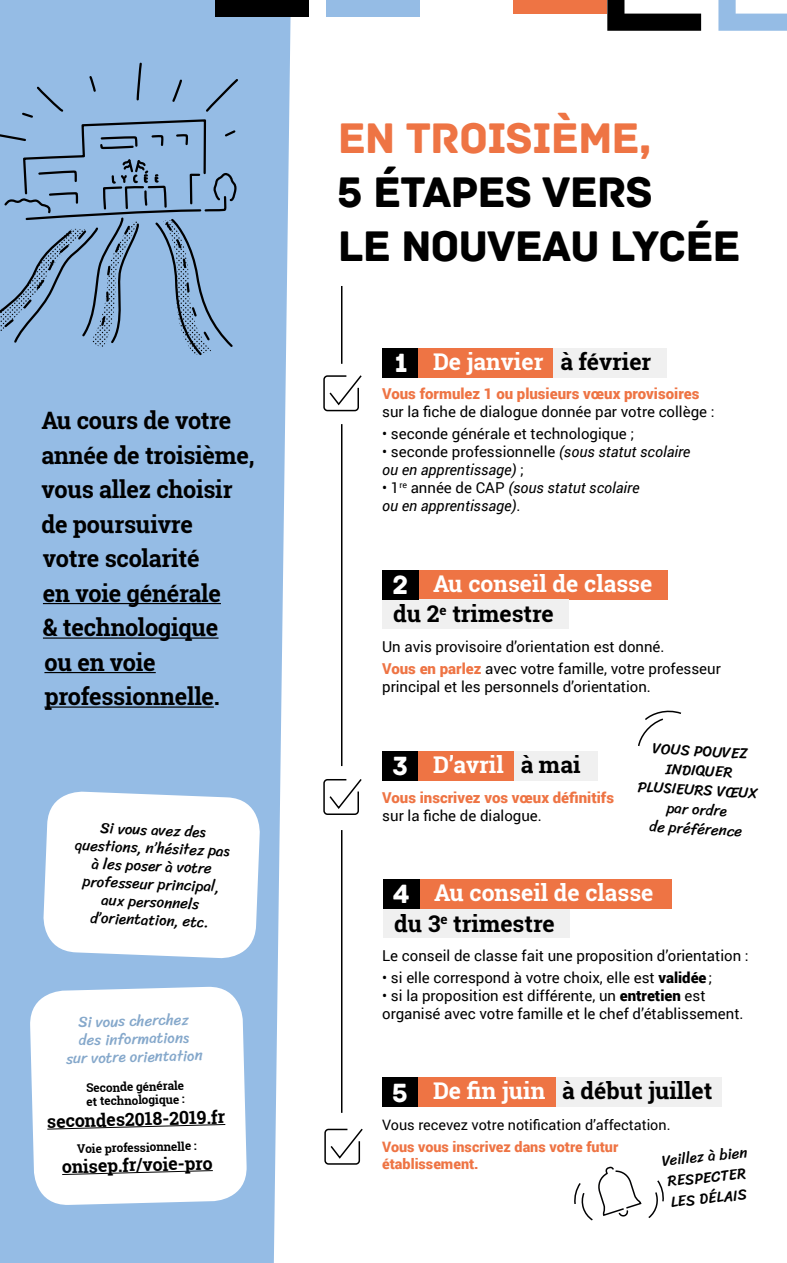
<style>
.page{position:relative;width:787px;height:1263px;background:#fff}
.page>*{position:absolute;margin:0;border:0;box-sizing:border-box;transform-origin:0 0}
.t1{font:45px/54px "Archive";letter-spacing:-.025em;color:#000}
.t2{font:45px "Archive";letter-spacing:-.025em;color:#ee7444}
.t3{font:700 24px/34.5px "Roboto Slab";letter-spacing:-.01em;color:#000}
.t4{font:700 23.1px/30.6px "Roboto Slab";color:#fff}
.t5{font:700 23.1px "Roboto Slab";color:#000}
.t6{font:700 18px "Roboto Slab";color:#000}
.t7{font:15px/22.2px "Roboto";color:#000}
.t8{font:15px/18px "Sriracha";color:#000;text-align:center}
.t9{font:italic 15px/18px "Roboto";color:#000}
.t10{font:900 15px "Roboto";color:#ee7444}
.t11{font:15px/18px "Sriracha";color:#85a8cb;text-align:center}
.t12{font:900 14.4px/17.2px "Roboto";color:#ee7444}
.t13{font:14.4px "Roboto";color:#000}
.t14{font:700 12px/13.5px "Roboto Slab";color:#000}
.s1{font-family:"Archive";font-weight:400;font-size:27.75px}
.s2{color:#000}
.s3{font-style:normal}
.s4{font-weight:900;color:#ee7444}
.s5{font-weight:900}
.s6{font-family:"Archive";font-weight:400;font-size:27.75px;color:#fff}
.s7{color:#fff}
</style>
<div class="page">
<div style="left:0;top:0;width:291px;height:1263px;background:#95bce5"></div>
<hr style="left:43px;top:603px;width:178px;height:1px;background:#000">
<hr style="left:43px;top:637px;width:175px;height:2px;background:#000">
<hr style="left:44px;top:672px;width:112px;height:1px;background:#000">
<hr style="left:44px;top:706px;width:170px;height:2px;background:#000">
<svg style="left:42px;top:790px;width:219px;height:169px"></svg>
<svg style="left:0;top:61px;width:240px;height:296px;background:#88acd2"></svg>
<div style="left:382px;top:349px;width:36px;height:29px;background:#000"></div>
<div style="left:552px;top:348px;width:114px;height:30px;background:#f0f0f0"></div>
<div style="left:418px;top:348px;width:134px;height:30px;background:#ee7444"></div>
<svg style="left:323px;top:779px;width:39px;height:36px"></svg>
<svg style="left:323px;top:375px;width:39px;height:37px"></svg>
<svg style="left:574px;top:1167px;width:90px;height:54px"></svg>
<div style="left:418px;top:570px;width:249px;height:29px;background:#ee7444"></div>
<div style="left:382px;top:599px;width:186px;height:29px;background:#f0f0f0"></div>
<div style="left:382px;top:570px;width:36px;height:29px;background:#000"></div>
<div style="left:383px;top:908px;width:186px;height:29px;background:#f0f0f0"></div>
<div style="left:383px;top:879px;width:36px;height:29px;background:#000"></div>
<div style="left:419px;top:879px;width:252px;height:29px;background:#ee7444"></div>
<div style="left:382px;top:752px;width:36px;height:29px;background:#000"></div>
<div style="left:514px;top:752px;width:83px;height:29px;background:#f0f0f0"></div>
<div style="left:418px;top:752px;width:96px;height:29px;background:#ee7444"></div>
<div style="left:382px;top:1078px;width:36px;height:29px;background:#000"></div>
<div style="left:556px;top:1078px;width:165px;height:29px;background:#f0f0f0"></div>
<div style="left:418px;top:1078px;width:138px;height:29px;background:#ee7444"></div>
<hr style="left:341px;top:286px;width:1px;height:78px;background:#000">
<hr style="left:341px;top:830px;width:1px;height:283px;background:#000">
<hr style="left:341px;top:424px;width:1px;height:342px;background:#000">
<svg style="left:324px;top:1128px;width:39px;height:37px"></svg>
<svg style="left:638px;top:710px;width:44px;height:36px"></svg>
<svg style="left:29px;top:986px;width:218px;height:220px"></svg>
<svg style="left:46px;top:1123px;width:180px;height:7px"></svg>
<svg style="left:61px;top:1170px;width:153px;height:5px"></svg>
<div style="left:326px;top:0;width:94px;height:16px;background:#95bce5"></div>
<div style="left:215px;top:0;width:93px;height:16px;background:#000"></div>
<div style="left:513px;top:0;width:94px;height:13px;background:#ee7444"></div>
<svg style="left:607px;top:0;width:94px;height:31px"></svg>
<svg style="left:718px;top:0;width:69px;height:31px"></svg>
<h2 class="t3" style="left:41px;top:403px;width:214px">Au cours de votre année de troisième, vous allez choisir de poursuivre votre scolarité<br>en voie générale<br>&amp; technologique<br>ou en voie professionnelle.</h2>
<p class="t8" style="left:76px;top:818px;width:157px;rotate:2deg">Si vous avez des questions, n’hésitez pas à les poser à votre professeur principal, aux personnels d’orientation, etc.</p>
<p class="t11" style="left:65px;top:1014px;width:138px;rotate:-2deg">Si vous cherchez des informations<br>sur votre orientation</p>
<p class="t14" style="left:86px;top:1080px;width:100px;rotate:-1deg">Seconde générale et technologique :</p>
<p class="t6" style="left:47px;top:1110px;width:180px;rotate:-2deg">secondes2018-2019.fr</p>
<p class="t14" style="left:77px;top:1141px;width:121px;rotate:-1deg">Voie professionnelle :</p>
<p class="t6" style="left:62px;top:1155px;width:152px;rotate:-2deg">onisep.fr/voie-pro</p>
<h1 class="t2" style="left:338px;top:111px;width:316px">EN TROISIÈME,</h1>
<h1 class="t1" style="left:338px;top:166px;width:404px">5 ÉTAPES VERS<br>LE NOUVEAU LYCÉE</h1>
<h3 class="t4" style="left:394px;top:346px;width:258px"><span class="s1">1</span> De janvier <span class="s2">à février</span></h3>
<p class="t10" style="left:382px;top:383px;width:319px">Vous formulez 1 ou plusieurs vœux provisoires</p>
<p class="t7" style="left:382px;top:400px;width:334px">sur la fiche de dialogue donnée par votre collège :</p>
<p class="t7" style="left:382px;top:422px;width:254px">• seconde générale et technologique ;</p>
<p class="t9" style="left:382px;top:442px;width:310px"><span class="s3">• seconde professionnelle</span> (sous statut scolaire ou en apprentissage) <span class="s3">;</span></p>
<p class="t9" style="left:382px;top:478px;width:259px"><span class="s3">• 1</span><sup>re</sup> <span class="s3">année de CAP</span> (sous statut scolaire ou en apprentissage)<span class="s3">.</span></p>
<h3 class="t4" style="left:392px;top:568px;width:261px"><span class="s1">2</span> Au conseil de classe <span class="s2">du 2</span><sup>e</sup> <span class="s2">trimestre</span></h3>
<p class="t7" style="left:382px;top:635px;width:340px">Un avis provisoire d’orientation est donné.<br><span class="s4">Vous en parlez</span> avec votre famille, votre professeur</p>
<p class="t7" style="left:382px;top:675px;width:270px">principal et les personnels d’orientation.</p>
<h3 class="t4" style="left:392px;top:749px;width:190px"><span class="s1">3</span> D’avril <span class="s2">à mai</span></h3>
<p class="t10" style="left:382px;top:787px;width:233px">Vous inscrivez vos vœux définitifs</p>
<p class="t7" style="left:382px;top:804px;width:161px">sur la fiche de dialogue.</p>
<p class="t8" style="left:640px;top:738px;width:122px;line-height:19.5px;rotate:3deg">VOUS POUVEZ<br>INDIQUER<br>PLUSIEURS VŒUX par ordre<br>de préférence</p>
<h3 class="t4" style="left:393px;top:877px;width:262px"><span class="s1">4</span> Au conseil de classe <span class="s2">du 3</span><sup>e</sup> <span class="s2">trimestre</span></h3>
<p class="t7" style="left:382px;top:944px;width:368px">Le conseil de classe fait une proposition d’orientation :</p>
<p class="t7" style="left:382px;top:966px;width:331px">• si elle correspond à votre choix, elle est <span class="s5">validée</span>;</p>
<p class="t7" style="left:382px;top:986px;width:363px;line-height:18px">• si la proposition est différente, un <span class="s5">entretien</span> est organisé avec votre famille et le chef d’établissement.</p>
<h3 class="t5" style="left:392px;top:1075px;width:321px"><span class="s6">5</span> <span class="s7">De fin juin</span> à début juillet</h3>
<p class="t13" style="left:382px;top:1115px;width:290px">Vous recevez votre notification d’affectation.</p>
<p class="t12" style="left:382px;top:1137px;width:238px">Vous vous inscrivez dans votre futur établissement.</p>
<p class="t8" style="left:660px;top:1150px;width:87px;line-height:21px;text-align:left;rotate:-6deg">Veillez à bien<br>RESPECTER<br>LES DÉLAIS</p>
</div>
